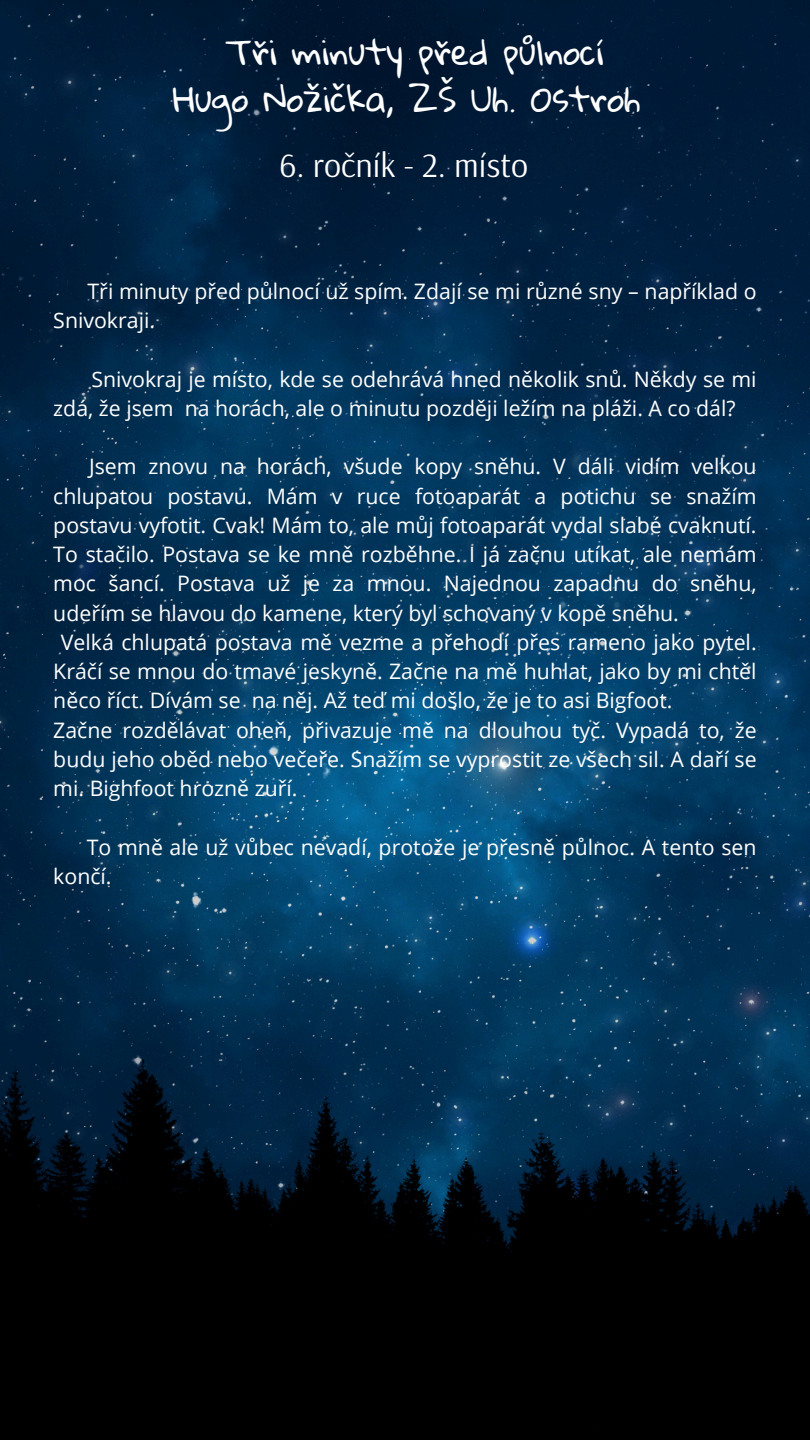
<style>
.page{position:relative;width:810px;height:1440px;background:#fff}
.page>*{position:absolute;margin:0;border:0;box-sizing:border-box;transform-origin:0 0}
.t1{font:34px/47.2px "Gloria Hallelujah";color:#fff;text-align:center}
.t2{font:34px "Arsenal";color:#fff}
.t3{font:21.3px/29.2px "Open Sans";color:#fff}
</style>
<div class="page">
<img style="left:0;top:0;width:810px;height:1440px">
<p class="t1" style="left:173px;top:30px;width:469px">Tři minuty před půlnocí<br>Hugo Nožička, ZŠ Uh. Ostroh</p>
<p class="t2" style="left:279px;top:143px;width:251px">6. ročník - 2. místo</p>
<h1 class="t3" style="left:53px;top:276px;width:705px;text-indent:34px">Tři minuty před půlnocí už spím. Zdají se mi různé sny – například o<br>Snivokraji.</h1>
<h1 class="t3" style="left:53px;top:364px;width:705px;text-indent:38px">Snivokraj je místo, kde se odehrává hned několik snů. Někdy se mi zdá, že jsem na horách, ale o minutu později ležím na pláži. A co dál?</h1>
<p class="t3" style="left:53px;top:452px;width:705px;text-align:justify;text-indent:36px">Jsem znovu na horách, všude kopy sněhu. V dáli vidím velkou chlupatou postavu. Mám v ruce fotoaparát a potichu se snažím postavu vyfotit. Cvak! Mám to, ale můj fotoaparát vydal slabé cvaknutí.<br>To stačilo. Postava se ke mně rozběhne. I já začnu utíkat, ale nemám moc šancí. Postava už je za mnou. Najednou zapadnu do sněhu, udeřím se hlavou do kamene, který byl schovaný v kopě sněhu.</p>
<p class="t3" style="left:53px;top:627px;width:705px;text-align:justify;text-indent:8px">Velká chlupatá postava mě vezme a přehodí přes rameno jako pytel.<br>Kráčí se mnou do tmavé jeskyně. Začne na mě huhlat, jako by mi chtěl něco říct. Dívám se na něj. Až teď mi došlo, že je to asi Bigfoot.</p>
<p class="t3" style="left:53px;top:715px;width:705px;text-align:justify">Začne rozdělávat oheň, přivazuje mě na dlouhou tyč. Vypadá to, že budu jeho oběd nebo večeře. Snažím se vyprostit ze všech sil. A daří se mi. Bighfoot hrozně zuří.</p>
<p class="t3" style="left:53px;top:832px;width:705px;text-indent:33px">To mně ale už vůbec nevadí, protože je přesně půlnoc. A tento sen končí.</p>
</div>
